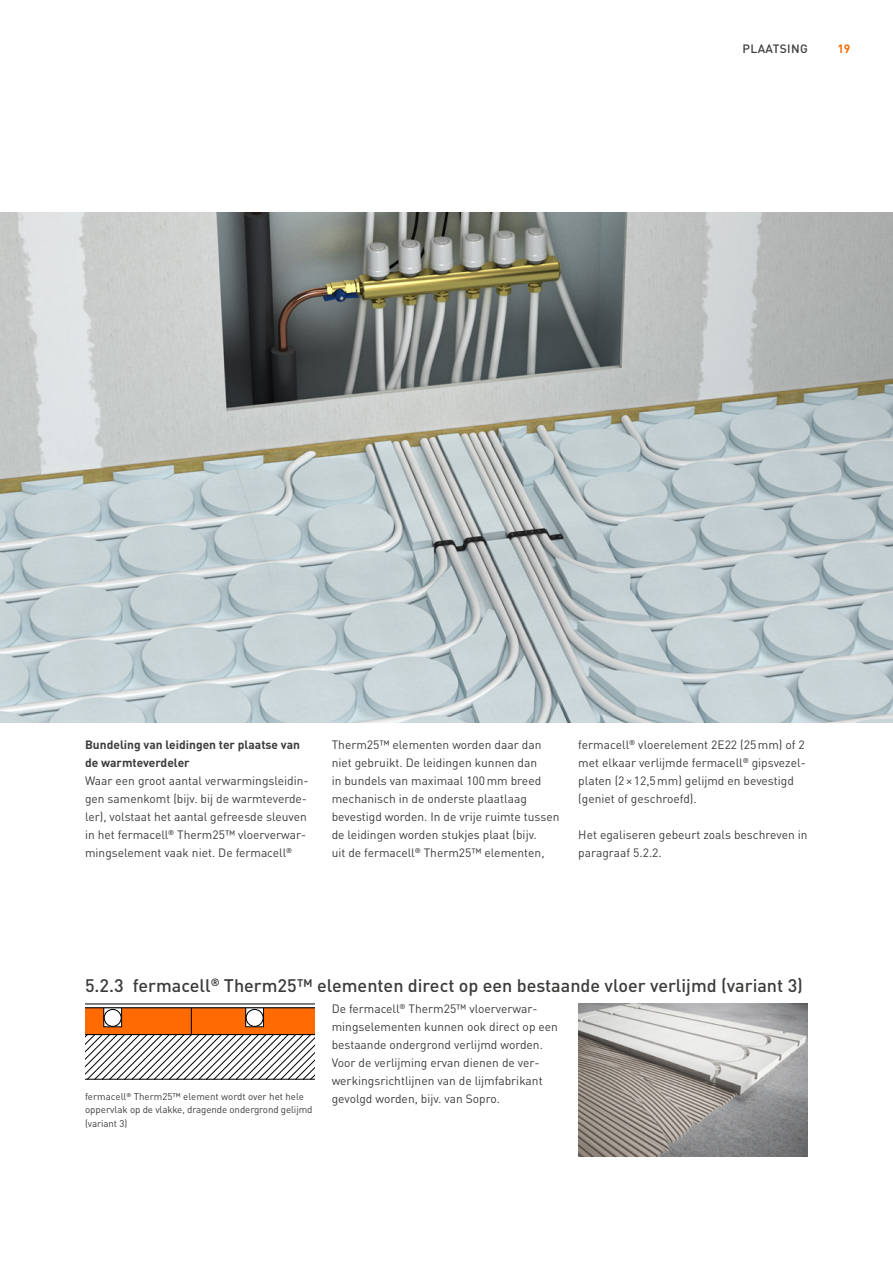
<style>
.page{position:relative;width:893px;height:1263px;background:#fff}
.page>*{position:absolute;margin:0;border:0;box-sizing:border-box;transform-origin:0 0}
.Subheadline{font:500 18px "DIN Pro";color:#3c3c3b}
.Copytext{font:12px/18px "DIN Pro";color:#3c3c3b}
.Copyheadline{font:700 12px/18px "DIN Pro";color:#3c3c3b}
.Rubrizierung_rechts{font:500 12px "DIN Pro";letter-spacing:.03em;color:#3c3c3b}
.t1{font:700 12px "DIN Pro";color:#ff6b00}
.BU{font:9.75px/13.5px "DIN Pro";letter-spacing:-.01em;color:#3c3c3b}
</style>
<div class="page">
<img style="left:0;top:213px;width:893px;height:510px">
<img style="left:578px;top:1003px;width:230px;height:154px">
<svg style="left:85px;top:1004px;width:230px;height:75px"></svg>
<p class="Rubrizierung_rechts" style="left:742px;top:39px;width:67px">PLAATSING</p>
<p class="t1" style="left:837px;top:38px;width:15px">19</p>
<p class="Copyheadline" style="left:85px;top:734px;width:216px">Bundeling van leidingen ter plaatse van de warmteverdeler</p>
<p class="Copytext" style="left:85px;top:770px;width:225px">Waar een groot aantal verwarmingsleidin&shy;gen samenkomt (bijv. bij de warmteverde&shy;ler), volstaat het aantal gefreesde sleuven in het fermacell<sup>®</sup> Therm25™ vloerverwar&shy;mingselement vaak niet. De fermacell<sup>®</sup></p>
<p class="Copytext" style="left:332px;top:734px;width:229px">Therm25™ elementen worden daar dan niet gebruikt. De leidingen kunnen dan<br>in bundels van maximaal 100mm breed mechanisch in de onderste plaatlaag bevestigd worden. In de vrije ruimte tussen de leidingen worden stukjes plaat (bijv.<br>uit de fermacell<sup>®</sup> Therm25™ elementen,</p>
<p class="Copytext" style="left:578px;top:734px;width:229px">fermacell<sup>®</sup> vloerelement 2E22 (25mm) of 2 met elkaar verlijmde fermacell<sup>®</sup> gipsvezel&shy;platen (2×12,5mm) gelijmd en bevestigd (geniet of geschroefd).</p>
<p class="Copytext" style="left:578px;top:824px;width:231px">Het egaliseren gebeurt zoals beschreven in paragraaf 5.2.2.</p>
<p class="Subheadline" style="left:85px;top:971px;width:719px">5.2.3 fermacell<sup>®</sup> Therm25™ elementen direct op een bestaande vloer verlijmd (variant 3)</p>
<p class="BU" style="left:85px;top:1088px;width:229px">fermacell<sup>®</sup> Therm25™ element wordt over het hele oppervlak op de vlakke, dragende ondergrond gelijmd (variant 3)</p>
<p class="Copytext" style="left:332px;top:998px;width:228px">De fermacell<sup>®</sup> Therm25™ vloerverwar&shy;mingselementen kunnen ook direct op een bestaande ondergrond verlijmd worden.<br>Voor de verlijming ervan dienen de ver&shy;werkingsrichtlijnen van de lijmfabrikant gevolgd worden, bijv. van Sopro.</p>
</div>
